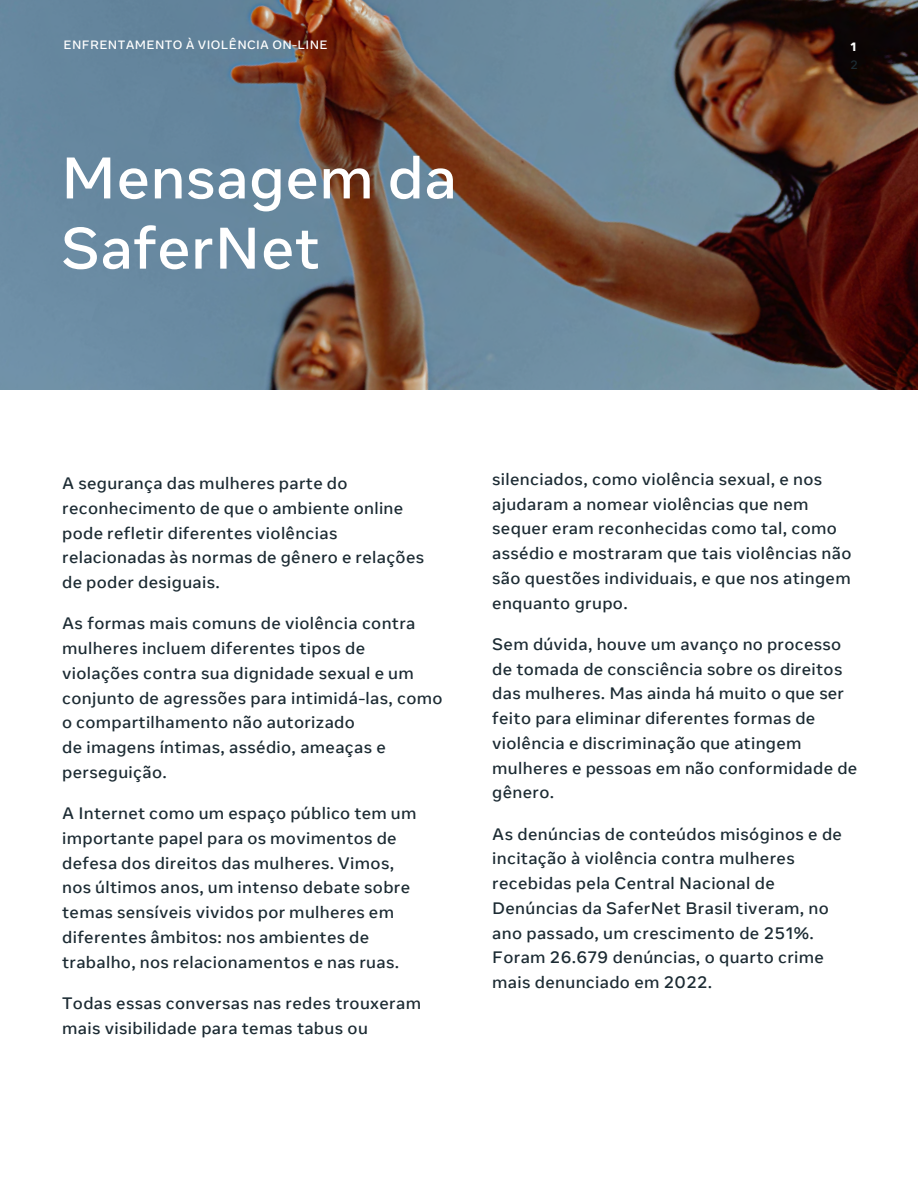
<style>
.page{position:relative;width:918px;height:1188px;background:#fff}
.page>*{position:absolute;margin:0;border:0;box-sizing:border-box;transform-origin:0 0}
.t1{font:500 58.5px/70.2px "Optimistic Text App";letter-spacing:.005em;color:#fff}
.t2{font:500 16.5px/24.8px "Optimistic Text App";letter-spacing:.02em;color:#1c2b33}
.t3{font:500 12px "Optimistic Text App";letter-spacing:.03em;color:#fff}
.t4{font:500 12px "Optimistic Display";color:#1c2b33}
.t5{font:800 12px "Optimistic Text";color:#fff}
</style>
<div class="page">
<img style="left:0;top:0;width:918px;height:390px">
<p class="t3" style="left:64px;top:37px;width:266px">ENFRENTAMENTO À VIOLÊNCIA ON-LINE</p>
<h1 class="t1" style="left:61px;top:144px;width:397px">Mensagem da<br>SaferNet</h1>
<p class="t5" style="left:851px;top:39px;width:8px">1</p>
<p class="t4" style="left:851px;top:57px;width:9px">2</p>
<p class="t2" style="left:62px;top:471px;width:364px">A segurança das mulheres parte do reconhecimento de que o ambiente online pode refletir diferentes violências relacionadas às normas de gênero e relações de poder desiguais.</p>
<p class="t2" style="left:62px;top:612px;width:382px">As formas mais comuns de violência contra mulheres incluem diferentes tipos de violações contra sua dignidade sexual e um conjunto de agressões para intimidá-las, como o compartilhamento não autorizado<br>de imagens íntimas, assédio, ameaças e perseguição.</p>
<p class="t2" style="left:62px;top:801px;width:356px">A Internet como um espaço público tem um importante papel para os movimentos de defesa dos direitos das mulheres. Vimos, nos últimos anos, um intenso debate sobre temas sensíveis vividos por mulheres em diferentes âmbitos: nos ambientes de trabalho, nos relacionamentos e nas ruas.</p>
<p class="t2" style="left:62px;top:991px;width:360px">Todas essas conversas nas redes trouxeram mais visibilidade para temas tabus ou</p>
<p class="t2" style="left:492px;top:467px;width:361px">silenciados, como violência sexual, e nos ajudaram a nomear violências que nem sequer eram reconhecidas como tal, como assédio e mostraram que tais violências não são questões individuais, e que nos atingem enquanto grupo.</p>
<p class="t2" style="left:492px;top:632px;width:367px">Sem dúvida, houve um avanço no processo de tomada de consciência sobre os direitos das mulheres. Mas ainda há muito o que ser feito para eliminar diferentes formas de violência e discriminação que atingem mulheres e pessoas em não conformidade de gênero.</p>
<p class="t2" style="left:492px;top:822px;width:351px">As denúncias de conteúdos misóginos e de incitação à violência contra mulheres recebidas pela Central Nacional de Denúncias da SaferNet Brasil tiveram, no ano passado, um crescimento de 251%.<br>Foram 26.679 denúncias, o quarto crime mais denunciado em 2022.</p>
</div>
